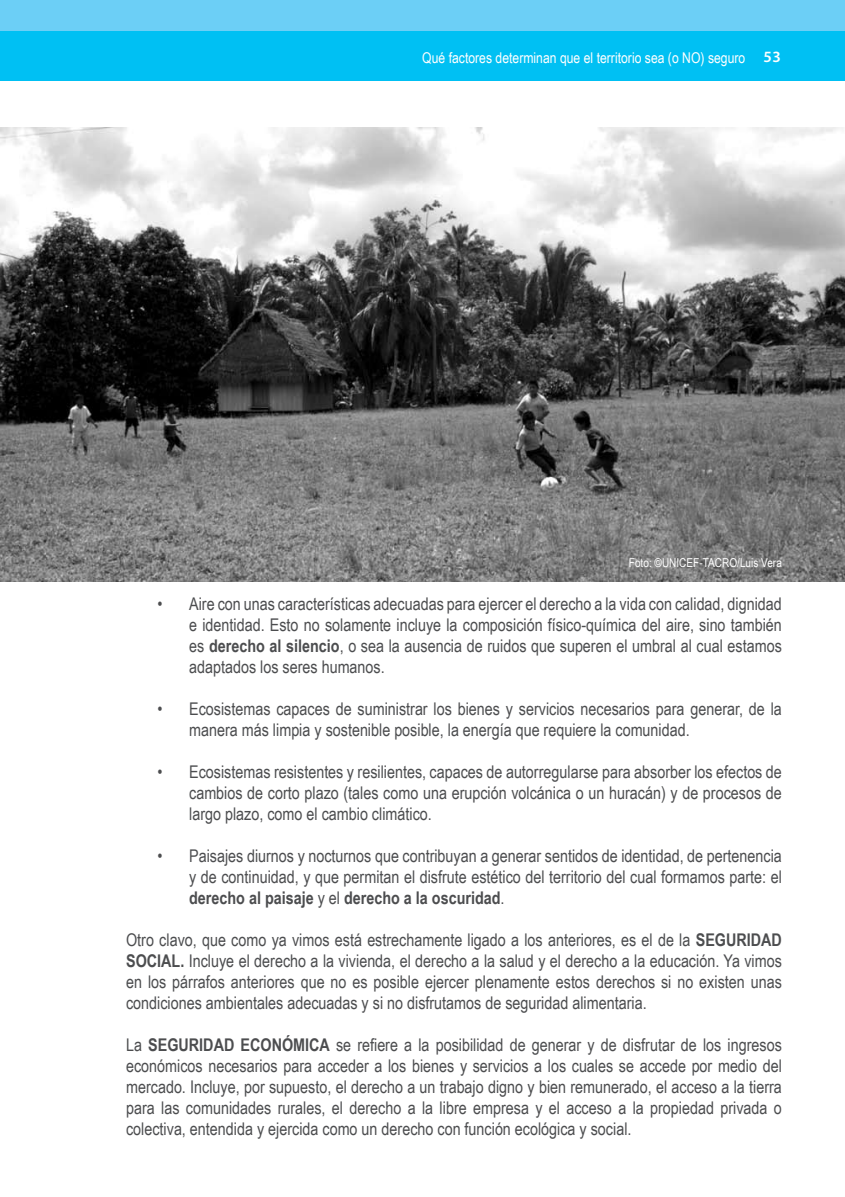
<style>
.page{position:relative;width:845px;height:1197px;background:#fff}
.page>*{position:absolute;margin:0;border:0;box-sizing:border-box;transform-origin:0 0}
.t1{font:17.5px/21px "Arial Narrow";color:#4c4d4f;text-align:justify}
.t2{font:14.88px "Arial Narrow";color:#fff}
.t3{font:12.25px "Arial Narrow";color:#fff}
.s1{font-family:"Myriad Pro";font-weight:600;font-size:15.75px}
.s2{font-weight:700}
</style>
<div class="page">
<div style="left:0;top:0;width:844px;height:80px;background:#6ccff6"></div>
<div style="left:0;top:31px;width:844px;height:49px;background:#00c0f3"></div>
<img style="left:0;top:128px;width:844px;height:453px">
<p class="t2" style="left:422px;top:47px;width:350px">Qué factores determinan que el territorio sea (o NO) seguro <span class="s1">53</span></p>
<p class="t3" style="left:628px;top:554px;width:154px">Foto: ©UNICEF-TACRO/Luis Vera</p>
<p class="t1" style="left:189px;top:592px;width:594px;text-indent:-32px">• Aire con unas características adecuadas para ejercer el derecho a la vida con calidad, dignidad e identidad. Esto no solamente incluye la composición físico-química del aire, sino también es <span class="s2">derecho al silencio</span>, o sea la ausencia de ruidos que superen el umbral al cual estamos adaptados los seres humanos.</p>
<p class="t1" style="left:189px;top:697px;width:594px;text-indent:-32px">• Ecosistemas capaces de suministrar los bienes y servicios necesarios para generar, de la manera más limpia y sostenible posible, la energía que requiere la comunidad.</p>
<p class="t1" style="left:189px;top:760px;width:594px;text-indent:-32px">• Ecosistemas resistentes y resilientes, capaces de autorregularse para absorber los efectos de cambios de corto plazo (tales como una erupción volcánica o un huracán) y de procesos de largo plazo, como el cambio climático.</p>
<p class="t1" style="left:189px;top:844px;width:594px;text-indent:-32px">• Paisajes diurnos y nocturnos que contribuyan a generar sentidos de identidad, de pertenencia y de continuidad, y que permitan el disfrute estético del territorio del cual formamos parte: el <span class="s2">derecho al paisaje</span> y el <span class="s2">derecho a la oscuridad</span>.</p>
<p class="t1" style="left:126px;top:928px;width:657px">Otro clavo, que como ya vimos está estrechamente ligado a los anteriores, es el de la <span class="s2">SEGURIDAD SOCIAL.</span> Incluye el derecho a la vivienda, el derecho a la salud y el derecho a la educación. Ya vimos en los párrafos anteriores que no es posible ejercer plenamente estos derechos si no existen unas condiciones ambientales adecuadas y si no disfrutamos de seguridad alimentaria.</p>
<p class="t1" style="left:126px;top:1033px;width:657px">La <span class="s2">SEGURIDAD ECONÓMICA</span> se refiere a la posibilidad de generar y de disfrutar de los ingresos económicos necesarios para acceder a los bienes y servicios a los cuales se accede por medio del mercado. Incluye, por supuesto, el derecho a un trabajo digno y bien remunerado, el acceso a la tierra para las comunidades rurales, el derecho a la libre empresa y el acceso a la propiedad privada o colectiva, entendida y ejercida como un derecho con función ecológica y social.</p>
</div>
